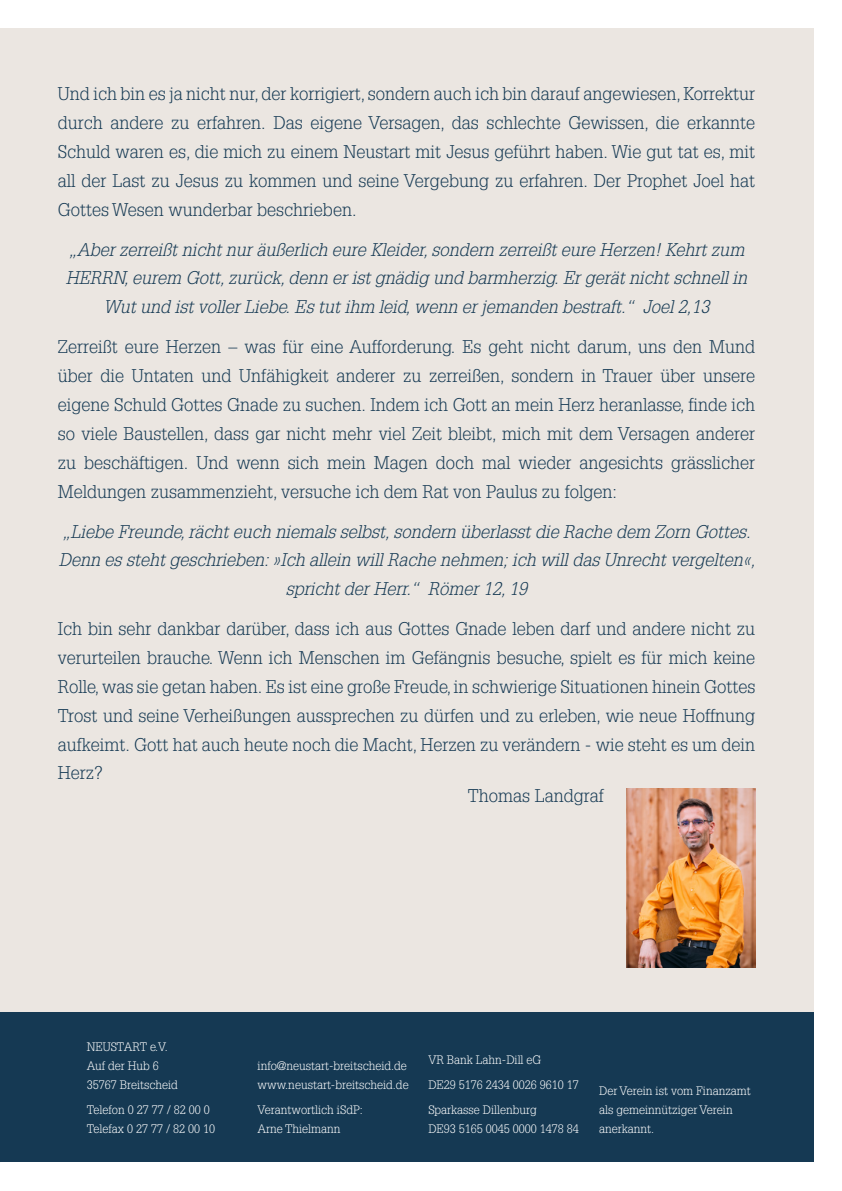
<style>
.page{position:relative;width:842px;height:1191px;background:#fff}
.page>*{position:absolute;margin:0;border:0;box-sizing:border-box;transform-origin:0 0}
.t1{font:300 18px/28.8px "Glypha";color:#153953;text-align:justify}
.t2{font:italic 300 18px/28.8px "Glypha";color:#153953;text-align:center}
.Kleiner_Absatz{font:300 12px/19.2px "Glypha";color:#fff}
</style>
<div class="page">
<div style="left:0;top:29px;width:813px;height:1133px;background:#ebe6e1"></div>
<div style="left:0;top:1012px;width:813px;height:150px;background:#153953"></div>
<img style="left:626px;top:788px;width:129px;height:179px">
<p class="t1" style="left:58px;top:80px;width:699px">Und ich bin es ja nicht nur, der korrigiert, sondern auch ich bin darauf angewiesen, Korrektur durch andere zu erfahren. Das eigene Versagen, das schlechte Gewissen, die erkannte Schuld waren es, die mich zu einem Neustart mit Jesus geführt haben. Wie gut tat es, mit all der Last zu Jesus zu kommen und seine Vergebung zu erfahren. Der Prophet Joel hat Gottes Wesen wunderbar beschrieben.</p>
<p class="t2" style="left:66px;top:235px;width:683px">„Aber zerreißt nicht nur äußerlich eure Kleider, sondern zerreißt eure Herzen! Kehrt zum<br>HERRN, eurem Gott, zurück, denn er ist gnädig und barmherzig. Er gerät nicht schnell in<br>Wut und ist voller Liebe. Es tut ihm leid, wenn er jemanden bestraft.“ Joel 2,13</p>
<p class="t1" style="left:58px;top:333px;width:699px">Zerreißt eure Herzen – was für eine Aufforderung. Es geht nicht darum, uns den Mund über die Untaten und Unfähigkeit anderer zu zerreißen, sondern in Trauer über unsere eigene Schuld Gottes Gnade zu suchen. Indem ich Gott an mein Herz heranlasse, finde ich so viele Baustellen, dass gar nicht mehr viel Zeit bleibt, mich mit dem Versagen anderer zu beschäftigen. Und wenn sich mein Magen doch mal wieder angesichts grässlicher Meldungen zusammenzieht, versuche ich dem Rat von Paulus zu folgen:</p>
<p class="t2" style="left:59px;top:517px;width:698px">„Liebe Freunde, rächt euch niemals selbst, sondern überlasst die Rache dem Zorn Gottes.<br>Denn es steht geschrieben: »Ich allein will Rache nehmen; ich will das Unrecht vergelten«, spricht der Herr.“ Römer 12, 19</p>
<p class="t1" style="left:58px;top:615px;width:699px">Ich bin sehr dankbar darüber, dass ich aus Gottes Gnade leben darf und andere nicht zu verurteilen brauche. Wenn ich Menschen im Gefängnis besuche, spielt es für mich keine Rolle, was sie getan haben. Es ist eine große Freude, in schwierige Situationen hinein Gottes Trost und seine Verheißungen aussprechen zu dürfen und zu erleben, wie neue Hoffnung aufkeimt. Gott hat auch heute noch die Macht, Herzen zu verändern - wie steht es um dein Herz?</p>
<p class="t1" style="left:468px;top:781px;width:137px">Thomas Landgraf</p>
<p class="Kleiner_Absatz" style="left:87px;top:1037px;width:93px">NEUSTART e.V.<br>Auf der Hub 6<br>35767 Breitscheid</p>
<p class="Kleiner_Absatz" style="left:87px;top:1100px;width:130px">Telefon 0 27 77 / 82 00 0<br>Telefax 0 27 77 / 82 00 10</p>
<p class="Kleiner_Absatz" style="left:258px;top:1056px;width:153px">info@neustart-breitscheid.de www.neustart-breitscheid.de</p>
<p class="Kleiner_Absatz" style="left:258px;top:1100px;width:107px">Verantwortlich iSdP:<br>Arne Thielmann</p>
<p class="Kleiner_Absatz" style="left:428px;top:1050px;width:114px">VR Bank Lahn-Dill eG</p>
<p class="Kleiner_Absatz" style="left:428px;top:1075px;width:152px">DE29 5176 2434 0026 9610 17</p>
<p class="Kleiner_Absatz" style="left:428px;top:1100px;width:152px">Sparkasse Dillenburg<br>DE93 5165 0045 0000 1478 84</p>
<p class="Kleiner_Absatz" style="left:599px;top:1081px;width:153px">Der Verein ist vom Finanzamt als gemeinnütziger Verein anerkannt.</p>
</div>
